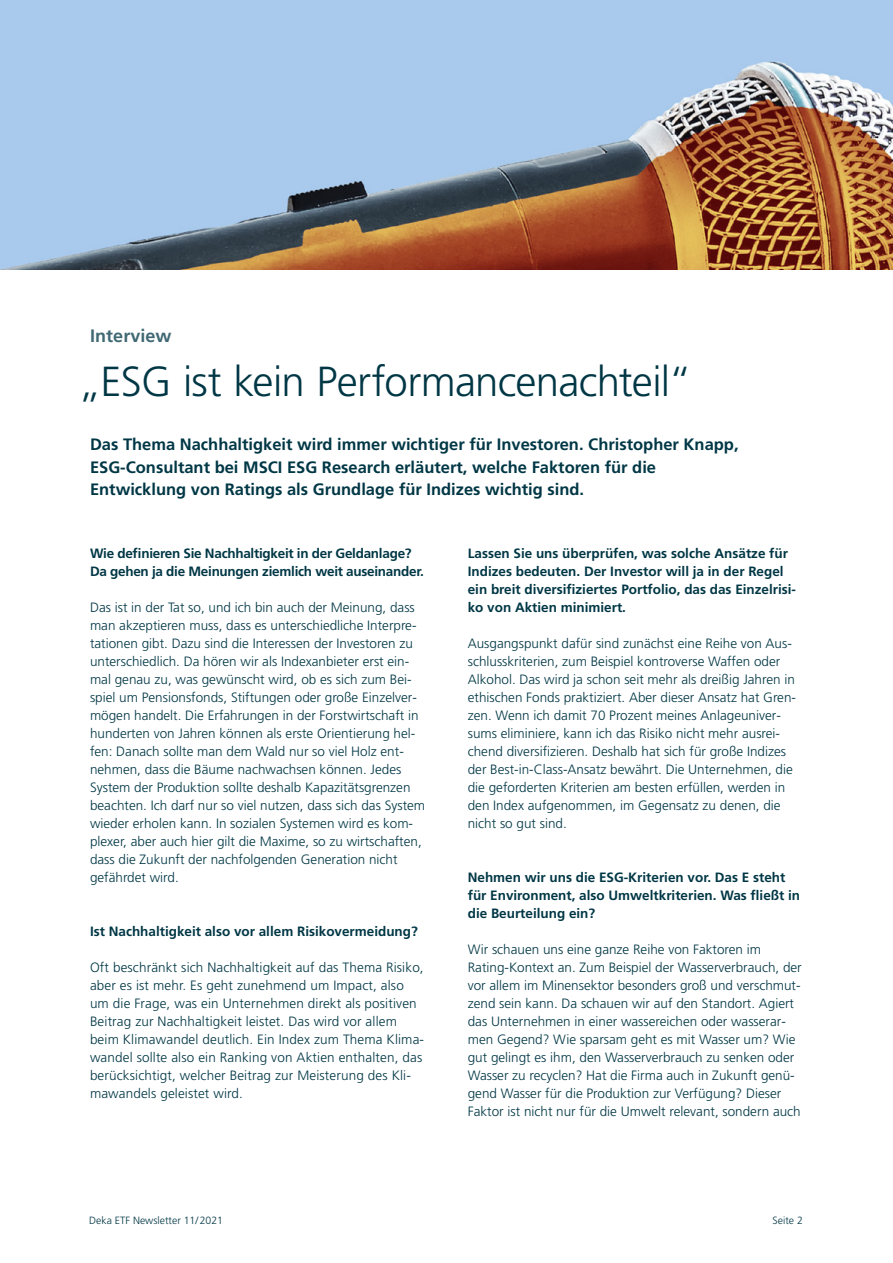
<style>
.page{position:relative;width:893px;height:1263px;background:#fff}
.page>*{position:absolute;margin:0;border:0;box-sizing:border-box;transform-origin:0 0}
.t1{font:300 42px "Deka Frutiger OTPS";letter-spacing:-.02em;color:#003745}
.t2{font:700 18px "Deka Frutiger OTPS";color:#406974}
.t3{font:700 16.5px/22.5px "Deka Frutiger OTPS";color:#003745}
.t4{font:300 13.5px/18px "Deka Frutiger OTPS";color:#003745}
.t5{font:700 13.5px/18px "Deka Frutiger OTPS";color:#003745}
.t6{font:700 13.5px/18px "Deka Frutiger OTPS";letter-spacing:-.02em;color:#003745}
.t7{font:300 10.5px "Deka Frutiger OTPS";color:#003745}
</style>
<div class="page">
<img style="left:0;top:0;width:893px;height:270px">
<h2 class="t2" style="left:90px;top:325px;width:83px">Interview</h2>
<h1 class="t1" style="left:78px;top:356px;width:615px">„ESG ist kein Performancenachteil“</h1>
<p class="t3" style="left:90px;top:433px;width:650px">Das Thema Nachhaltigkeit wird immer wichtiger für Investoren. Christopher Knapp,<br>ESG-Consultant bei MSCI ESG Research erläutert, welche Faktoren für die<br>Entwicklung von Ratings als Grundlage für Indizes wichtig sind.</p>
<p class="t6" style="left:90px;top:544px;width:335px">Wie definieren Sie Nachhaltigkeit in der Geldanlage?<br>Da gehen ja die Meinungen ziemlich weit auseinander.</p>
<p class="t4" style="left:90px;top:598px;width:337px">Das ist in der Tat so, und ich bin auch der Meinung, dass man akzeptieren muss, dass es unterschiedliche Interpre&shy;tationen gibt. Dazu sind die Interessen der Investoren zu unterschiedlich. Da hören wir als Indexanbieter erst ein&shy;mal genau zu, was gewünscht wird, ob es sich zum Bei&shy;spiel um Pensionsfonds, Stiftungen oder große Einzelver&shy;mögen handelt. Die Erfahrungen in der Forstwirtschaft in hunderten von Jahren können als erste Orientierung hel&shy;fen: Danach sollte man dem Wald nur so viel Holz ent&shy;nehmen, dass die Bäume nachwachsen können. Jedes System der Produktion sollte deshalb Kapazitätsgrenzen beachten. Ich darf nur so viel nutzen, dass sich das System wieder erholen kann. In sozialen Systemen wird es kom&shy;plexer, aber auch hier gilt die Maxime, so zu wirtschaften, dass die Zukunft der nachfolgenden Generation nicht gefährdet wird.</p>
<p class="t5" style="left:90px;top:922px;width:329px">Ist Nachhaltigkeit also vor allem Risikovermeidung?</p>
<p class="t4" style="left:90px;top:958px;width:336px">Oft beschränkt sich Nachhaltigkeit auf das Thema Risiko, aber es ist mehr. Es geht zunehmend um Impact, also um die Frage, was ein Unternehmen direkt als positiven Beitrag zur Nachhaltigkeit leistet. Das wird vor allem beim Klimawandel deutlich. Ein Index zum Thema Klima&shy;wandel sollte also ein Ranking von Aktien enthalten, das berücksichtigt, welcher Beitrag zur Meisterung des Kli&shy;mawandels geleistet wird.</p>
<p class="t5" style="left:468px;top:544px;width:330px">Lassen Sie uns überprüfen, was solche Ansätze für Indizes bedeuten. Der Investor will ja in der Regel ein breit diversifiziertes Portfolio, das das Einzelrisi&shy;ko von Aktien minimiert.</p>
<p class="t4" style="left:468px;top:634px;width:330px">Ausgangspunkt dafür sind zunächst eine Reihe von Aus&shy;schlusskriterien, zum Beispiel kontroverse Waffen oder Alkohol. Das wird ja schon seit mehr als dreißig Jahren in ethischen Fonds praktiziert. Aber dieser Ansatz hat Gren&shy;zen. Wenn ich damit 70 Prozent meines Anlageuniver&shy;sums eliminiere, kann ich das Risiko nicht mehr ausrei&shy;chend diversifizieren. Deshalb hat sich für große Indizes der Best-in-Class-Ansatz bewährt. Die Unternehmen, die die geforderten Kriterien am besten erfüllen, werden in den Index aufgenommen, im Gegensatz zu denen, die nicht so gut sind.</p>
<p class="t5" style="left:468px;top:868px;width:334px">Nehmen wir uns die ESG-Kriterien vor. Das E steht für Environment, also Umweltkriterien. Was fließt in die Beurteilung ein?</p>
<p class="t4" style="left:468px;top:940px;width:336px">Wir schauen uns eine ganze Reihe von Faktoren im Rating-Kontext an. Zum Beispiel der Wasserverbrauch, der vor allem im Minensektor besonders groß und verschmut&shy;zend sein kann. Da schauen wir auf den Standort. Agiert das Unternehmen in einer wassereichen oder wasserar&shy;men Gegend? Wie sparsam geht es mit Wasser um? Wie gut gelingt es ihm, den Wasserverbrauch zu senken oder Wasser zu recyclen? Hat die Firma auch in Zukunft genü&shy;gend Wasser für die Produktion zur Verfügung? Dieser Faktor ist nicht nur für die Umwelt relevant, sondern auch</p>
<p class="t7" style="left:89px;top:1214px;width:135px">Deka ETF Newsletter 11/2021</p>
<p class="t7" style="left:773px;top:1214px;width:32px">Seite 2</p>
</div>
